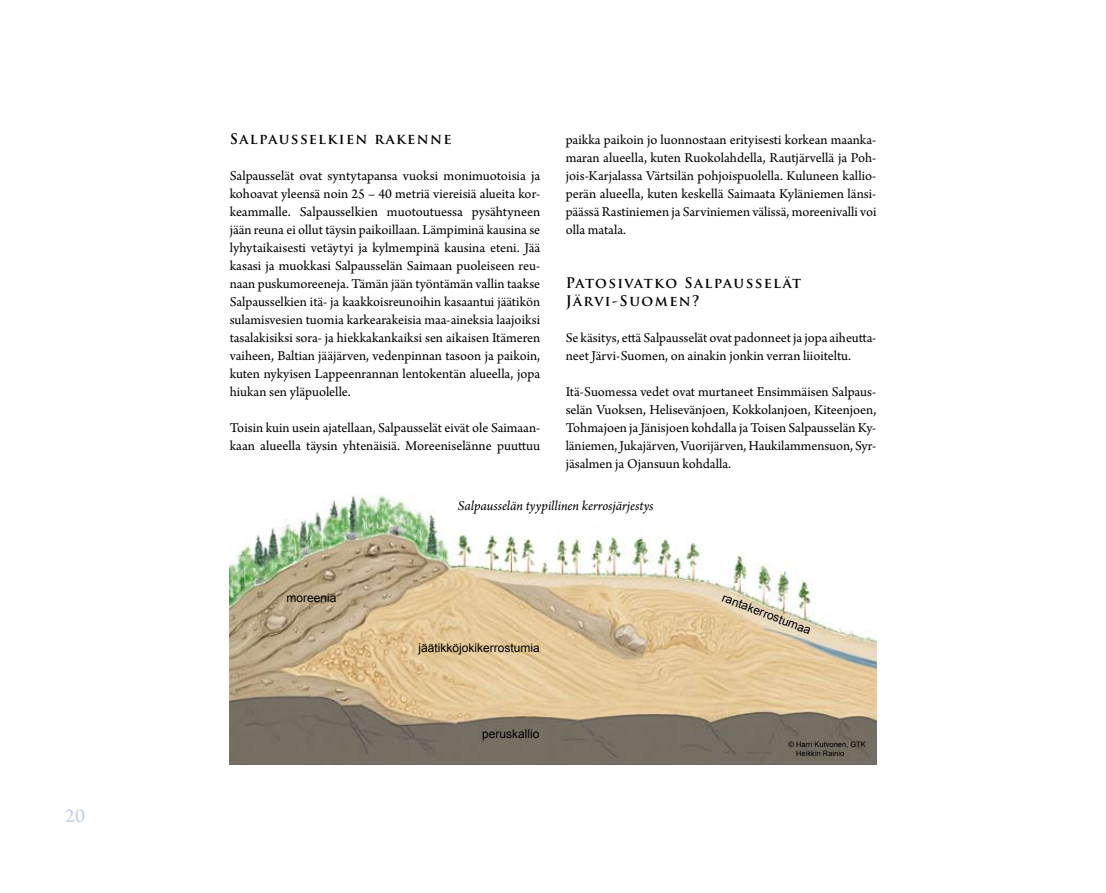
<style>
.page{position:relative;width:1106px;height:893px;background:#fff}
.page>*{position:absolute;margin:0;border:0;box-sizing:border-box;transform-origin:0 0}
.t1{font:21px "Arno Pro";color:#c1cee7}
.t2{font:14.25px/18px "Arno Pro";letter-spacing:-.005em;color:#000;text-align:justify}
.t3{font:700 14.25px/18px "Trajan Pro";letter-spacing:.1em;color:#000}
.t4{font:italic 14.25px "Arno Pro";letter-spacing:-.005em;color:#000}
.t5{font:12px "Arial";color:#000}
.t6{font:7.5px/9px "Arial";color:#000}
</style>
<div class="page">
<img style="left:230px;top:495px;width:646px;height:270px">
<h1 class="t1" style="left:65px;top:804px;width:21px">20</h1>
<p class="t3" style="left:230px;top:130px;width:223px">Salpausselkien rakenne</p>
<p class="t2" style="left:230px;top:167px;width:312px">Salpausselät ovat syntytapansa vuoksi monimuotoisia ja kohoavat yleensä noin 25 – 40 metriä viereisiä alueita kor&shy;keammalle. Salpausselkien muotoutuessa pysähtyneen jään reuna ei ollut täysin paikoillaan. Lämpiminä kausina se lyhytaikaisesti vetäytyi ja kylmempinä kausina eteni. Jää kasasi ja muokkasi Salpausselän Saimaan puoleiseen reu&shy;naan puskumoreeneja. Tämän jään työntämän vallin taakse Salpausselkien itä- ja kaakkoisreunoihin kasaantui jäätikön sulamisvesien tuomia karkearakeisia maa-aineksia laajoiksi tasalakisiksi sora- ja hiekkakankaiksi sen aikaisen Itämeren vaiheen, Baltian jääjärven, vedenpinnan tasoon ja paikoin, kuten nykyisen Lappeenrannan lentokentän alueella, jopa hiukan sen yläpuolelle.</p>
<p class="t2" style="left:230px;top:419px;width:312px">Toisin kuin usein ajatellaan, Salpausselät eivät ole Saimaan&shy;kaan alueella täysin yhtenäisiä. Moreeniselänne puuttuu</p>
<p class="t2" style="left:566px;top:131px;width:312px">paikka paikoin jo luonnostaan erityisesti korkean maanka&shy;maran alueella, kuten Ruokolahdella, Rautjärvellä ja Poh&shy;jois-Karjalassa Värtsilän pohjoispuolella. Kuluneen kallio&shy;perän alueella, kuten keskellä Saimaata Kyläniemen länsi&shy;päässä Rastiniemen ja Sarviniemen välissä, moreenivalli voi olla matala.</p>
<p class="t3" style="left:566px;top:274px;width:237px">Patosivatko Salpausselät<br>Järvi-Suomen?</p>
<p class="t2" style="left:566px;top:329px;width:312px">Se käsitys, että Salpausselät ovat padonneet ja jopa aiheutta&shy;neet Järvi-Suomen, on ainakin jonkin verran liioiteltu.</p>
<p class="t2" style="left:566px;top:383px;width:312px">Itä-Suomessa vedet ovat murtaneet Ensimmäisen Salpaus&shy;selän Vuoksen, Helisevänjoen, Kokkolanjoen, Kiteenjoen, Tohmajoen ja Jänisjoen kohdalla ja Toisen Salpausselän Ky&shy;läniemen, Jukajärven, Vuorijärven, Haukilammensuon, Syr&shy;jäsalmen ja Ojansuun kohdalla.</p>
<p class="t5" style="left:286px;top:590px;width:52px">moreenia</p>
<p class="t4" style="left:458px;top:498px;width:197px">Salpausselän tyypillinen kerrosjärjestys</p>
<p class="t5" style="left:418px;top:640px;width:123px">jäätikköjokikerrostumia</p>
<p class="t5" style="left:482px;top:725px;width:59px">peruskallio</p>
<p class="t5" style="left:725px;top:589px;width:96px;rotate:21deg">rantakerrostumaa</p>
<p class="t6" style="left:796px;top:740px;width:71px;text-indent:-8px">© Harri Kutvonen, GTK<br>Heikkin Rainio</p>
</div>
